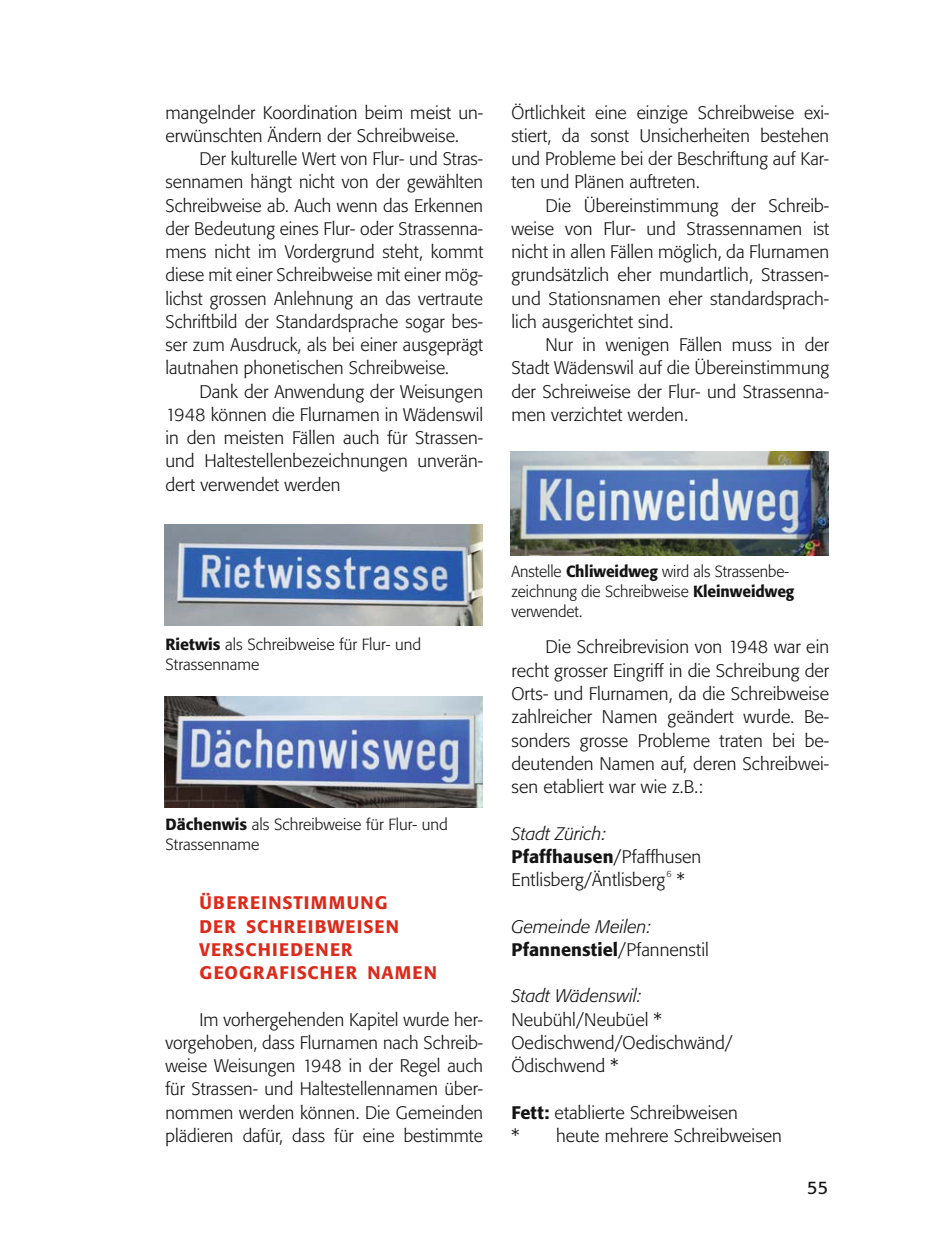
<style>
.page{position:relative;width:936px;height:1248px;background:#fff}
.page>*{position:absolute;margin:0;border:0;box-sizing:border-box;transform-origin:0 0}
.t1{font:300 18px/23.2px "Formata BQ";color:#131413;text-align:justify}
.t2{font:500 18px/23.2px "Formata BQ";letter-spacing:.06em;color:#dc2a1b}
.t3{font:italic 300 18px/23.2px "Formata BQ";color:#131413}
.t4{font:18px "Formata BQ";color:#131413}
.t5{font:300 16px/20px "Formata BQ";color:#131413}
.t6{font:300 9px "Formata BQ";color:#131413}
.s1{font-weight:500}
.s2{font-style:italic}
.s3{font-weight:500;font-style:normal}
.s4{font-style:normal}
</style>
<div class="page">
<img style="left:164px;top:524px;width:318px;height:101px">
<img style="left:164px;top:696px;width:318px;height:111px">
<img style="left:510px;top:451px;width:318px;height:105px">
<p class="t1" style="left:165px;top:102px;width:319px">mangelnder Koordination beim meist un - erwünschten Ändern der Schreibweise.</p>
<p class="t1" style="left:165px;top:148px;width:319px;text-indent:34px">Der kulturelle Wert von Flur- und Stras&shy;sennamen hängt nicht von der gewählten Schreibweise ab. Auch wenn das Erkennen der Bedeutung eines Flur- oder Strassenna&shy;mens nicht im Vordergrund steht, kommt diese mit einer Schreibweise mit einer mög&shy;lichst grossen Anlehnung an das vertraute Schriftbild der Standardsprache sogar bes&shy;ser zum Ausdruck, als bei einer ausgeprägt lautnahen phonetischen Schreib weise.</p>
<p class="t1" style="left:165px;top:381px;width:319px;text-indent:34px">Dank der Anwendung der Weisungen 1948 können die Flurnamen in Wädenswil in den meisten Fällen auch für Strassen&shy;und Haltestellenbezeichnungen unverän&shy;dert verwendet werden</p>
<p class="t1" style="left:511px;top:102px;width:319px">Örtlichkeit eine einzige Schreibweise exi&shy;stiert, da sonst Unsicherheiten bestehen und Probleme bei der Beschriftung auf Kar&shy;ten und Plänen auftreten.</p>
<p class="t1" style="left:511px;top:195px;width:319px;text-indent:34px">Die Übereinstimmung der Schreib&shy;weise von Flur- und Strassennamen ist nicht in allen Fällen möglich, da Flurnamen grundsätzlich eher mundartlich, Strassen&shy;und Stationsnamen eher standardsprach&shy;lich ausgerichtet sind.</p>
<p class="t1" style="left:511px;top:334px;width:319px;text-indent:34px">Nur in wenigen Fällen muss in der Stadt Wädenswil auf die Übereinstimmung der Schreiweise der Flur- und Strassenna&shy;men verzichtet werden.</p>
<p class="t5" style="left:165px;top:636px;width:257px"><span class="s1">Rietwis</span> als Schreibweise für Flur- und<br>Strassenname</p>
<p class="t5" style="left:165px;top:816px;width:284px"><span class="s1">Dächenwis</span> als Schreibweise für Flur- und<br>Strassenname</p>
<p class="t2" style="left:199px;top:892px;width:239px">ÜBEREINSTIMMUNG<br>DER SCHREIBWEISEN<br>VERSCHIEDENER<br>GEOGRAFISCHER NAMEN</p>
<p class="t1" style="left:165px;top:1009px;width:319px;text-indent:34px">Im vorhergehenden Kapitel wurde her&shy;vorgehoben, dass Flurnamen nach Schreib&shy;weise Weisungen 1948 in der Regel auch für Strassen- und Haltestellennamen über&shy;nommen werden können. Die Gemeinden plädieren dafür, dass für eine bestimmte</p>
<p class="t5" style="left:511px;top:563px;width:284px">Anstelle <span class="s1">Chliweidweg</span> wird als Strassenbe&shy;zeichnung die Schreibweise <span class="s1">Kleinweidweg </span>verwendet.</p>
<p class="t1" style="left:511px;top:637px;width:319px;text-indent:34px">Die Schreibrevision von 1948 war ein recht grosser Eingriff in die Schreibung der Orts- und Flurnamen, da die Schreibweise zahlreicher Namen geändert wurde. Be&shy;sonders grosse Probleme traten bei be - deutenden Namen auf, deren Schreibwei&shy;sen etabliert war wie z.B.:</p>
<p class="t1" style="left:511px;top:823px;width:191px;text-align:left"><span class="s2">Stadt Zürich:<br></span><span class="s1">Pfaffhausen</span>/Pfaffhusen<br>Entlisberg/Äntlisberg</p>
<p class="t6" style="left:666px;top:870px;width:7px">6</p>
<p class="t1" style="left:676px;top:869px;width:9px">*</p>
<p class="t3" style="left:511px;top:916px;width:199px">Gemeinde Meilen:<br><span class="s3">Pfannenstiel</span><span class="s4">/Pfannenstil</span></p>
<p class="t3" style="left:511px;top:985px;width:131px">Stadt Wädenswil:</p>
<p class="t1" style="left:511px;top:1009px;width:223px;text-align:left">Neubühl/Neubüel *<br>Oedischwend/Oedischwänd/<br>Ödischwend *</p>
<p class="t1" style="left:511px;top:1102px;width:272px"><span class="s1">Fett:</span> etablierte Schreibweisen<br>* heute mehrere Schreibweisen</p>
<p class="t4" style="left:807px;top:1179px;width:22px">55</p>
</div>
